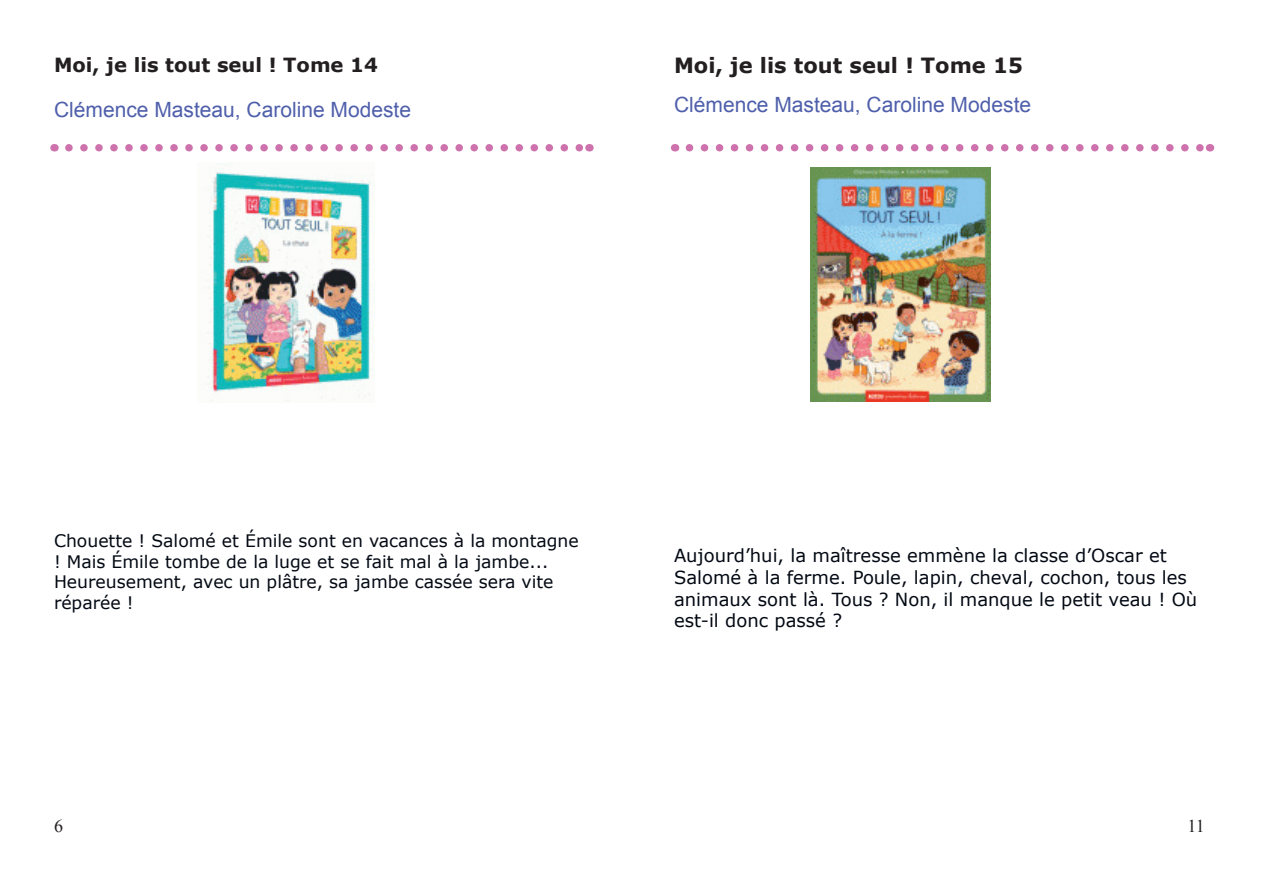
<style>
.page{position:relative;width:1263px;height:893px;background:#fff}
.page>*{position:absolute;margin:0;border:0;box-sizing:border-box;transform-origin:0 0}
.t1{font:21px "Arial";color:#4f5fab}
.t2{font:700 21px "Verdana";color:#231f20}
.t3{font:700 19.5px "Verdana";color:#231f20}
.t4{font:18px/21.6px "Verdana";color:#030913}
.t5{font:18px "Times New Roman";color:#231f20}
.t6{font:17.25px/20.7px "Verdana";color:#030913}
</style>
<div class="page">
<svg style="left:69px;top:144px;width:512px;height:7px"></svg>
<svg style="left:689px;top:144px;width:513px;height:7px"></svg>
<img style="left:207px;top:164px;width:167px;height:238px">
<img style="left:810px;top:167px;width:180px;height:234px">
<p class="t3" style="left:54px;top:51px;width:325px">Moi, je lis tout seul ! Tome 14</p>
<p class="t2" style="left:674px;top:51px;width:350px">Moi, je lis tout seul ! Tome 15</p>
<p class="t1" style="left:54px;top:96px;width:359px">Clémence Masteau, Caroline Modeste</p>
<p class="t1" style="left:674px;top:91px;width:359px">Clémence Masteau, Caroline Modeste</p>
<p class="t6" style="left:54px;top:530px;width:526px">Chouette ! Salomé et Émile sont en vacances à la montagne ! Mais Émile tombe de la luge et se fait mal à la jambe...<br>Heureusement, avec un plâtre, sa jambe cassée sera vite réparée !</p>
<p class="t5" style="left:54px;top:813px;width:10px">6</p>
<p class="t4" style="left:674px;top:545px;width:525px">Aujourd’hui, la maîtresse emmène la classe d’Oscar et Salomé à la ferme. Poule, lapin, cheval, cochon, tous les animaux sont là. Tous ? Non, il manque le petit veau ! Où est-il donc passé ?</p>
<p class="t5" style="left:1187px;top:814px;width:19px">11</p>
</div>
